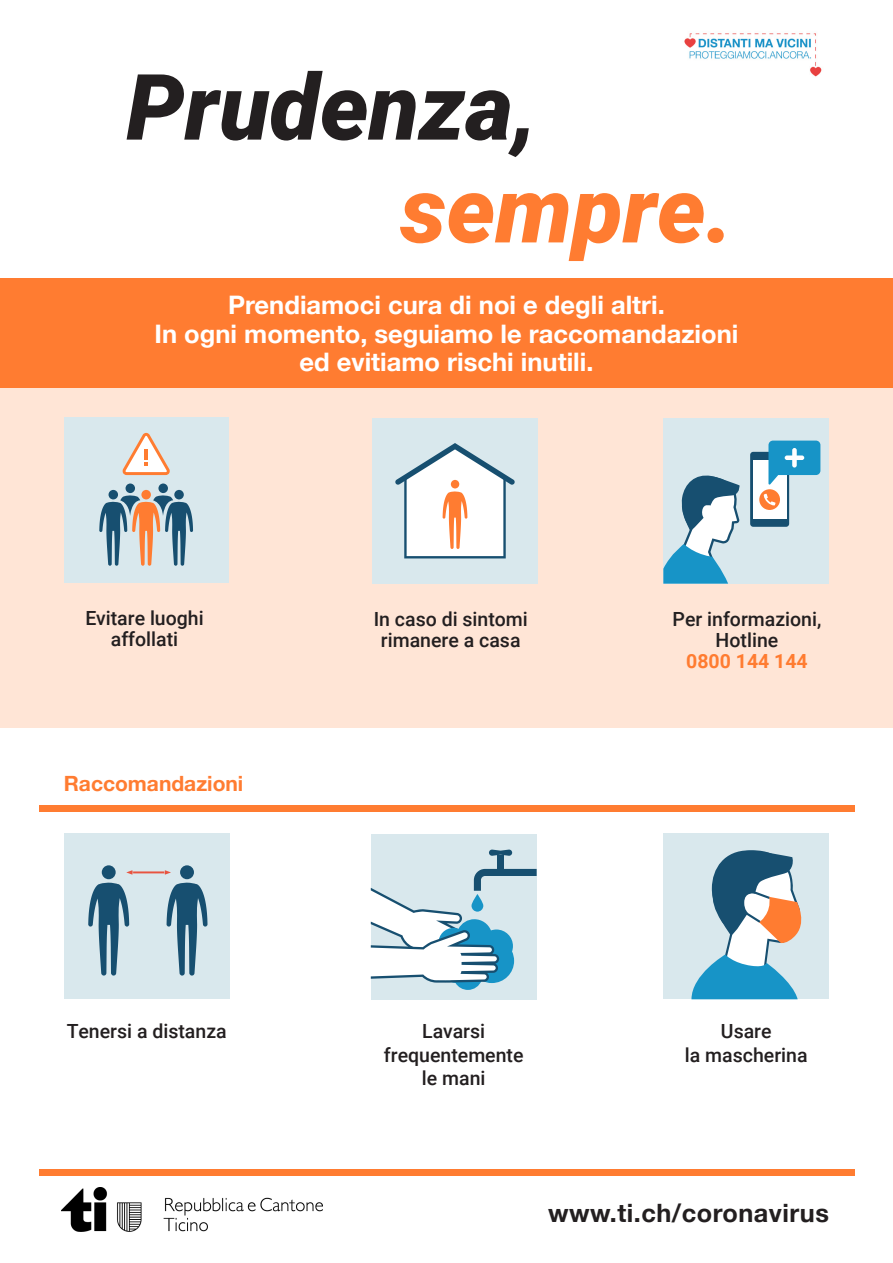
<style>
.page{position:relative;width:893px;height:1263px;background:#fff}
.page>*{position:absolute;margin:0;border:0;box-sizing:border-box;transform-origin:0 0}
.Paragrafo_base{font:italic 900 91.65px "Roboto";color:#231f20}
.Paragrafo_base-2{font:italic 900 91.65px "Roboto";color:#ff7c31}
.t1{font:700 25.5px/28.5px "Helvetica Neue";color:#fff;text-align:center}
.t2{font:700 25.2px "Helvetica Neue";letter-spacing:.02em;color:#231f20}
.t3{font:700 21px "Helvetica Neue";color:#ff7c31}
.t4{font:500 19.5px/21px "Roboto";color:#231f20;text-align:center}
.s1{font-weight:700;color:#ff7c31}
</style>
<div class="page">
<div style="left:0;top:382px;width:893px;height:346px;background:#ffe5d6"></div>
<div style="left:0;top:279px;width:893px;height:109px;background:#ff7c31"></div>
<div style="left:371px;top:834px;width:166px;height:165px;background:#d9e8ed"></div>
<div style="left:497px;top:855px;width:7px;height:17px;background:#174f70"></div>
<svg style="left:489px;top:849px;width:23px;height:7px"></svg>
<svg style="left:371px;top:869px;width:166px;height:121px"></svg>
<div style="left:663px;top:833px;width:166px;height:166px;background:#d9e8ed"></div>
<svg style="left:691px;top:850px;width:111px;height:149px"></svg>
<div style="left:39px;top:1170px;width:815px;height:6px;background:#ff7c31"></div>
<div style="left:39px;top:806px;width:815px;height:6px;background:#ff7c31"></div>
<div style="left:64px;top:833px;width:166px;height:166px;background:#d9e8ed"></div>
<svg style="left:166px;top:883px;width:42px;height:93px"></svg>
<div style="left:180px;top:865px;width:14px;height:14px;background:#174f70;border-radius:50%"></div>
<svg style="left:88px;top:883px;width:41px;height:93px"></svg>
<div style="left:102px;top:865px;width:14px;height:14px;background:#174f70;border-radius:50%"></div>
<hr style="left:133px;top:871px;width:31px;height:2px;background:#e85440">
<svg style="left:126px;top:870px;width:7px;height:5px"></svg>
<svg style="left:164px;top:870px;width:7px;height:5px"></svg>
<img style="left:62px;top:1187px;width:261px;height:44px">
<div style="left:372px;top:418px;width:166px;height:166px;background:#d9e8ed"></div>
<div style="left:663px;top:418px;width:166px;height:166px;background:#d9e8ed"></div>
<div style="left:750px;top:452px;width:39px;height:75px;background:#174f70;border-radius:3px"></div>
<div style="left:753px;top:460px;width:34px;height:58px;background:#fff"></div>
<div style="left:759px;top:489px;width:21px;height:21px;background:#ff7c31;border-radius:50%"></div>
<svg style="left:764px;top:494px;width:12px;height:11px"></svg>
<svg style="left:768px;top:441px;width:52px;height:44px"></svg>
<svg style="left:663px;top:475px;width:77px;height:109px"></svg>
<img style="left:684px;top:33px;width:138px;height:44px">
<svg style="left:395px;top:443px;width:120px;height:115px"></svg>
<div style="left:451px;top:480px;width:8px;height:8px;background:#ff7c31;border-radius:50%"></div>
<div style="left:64px;top:418px;width:165px;height:165px;background:#d9e8ed"></div>
<div style="left:109px;top:490px;width:9px;height:9px;background:#174f70;border-radius:50%"></div>
<div style="left:141px;top:490px;width:10px;height:9px;background:#ff7c31;border-radius:50%"></div>
<div style="left:174px;top:490px;width:10px;height:9px;background:#174f70;border-radius:50%"></div>
<div style="left:126px;top:483px;width:9px;height:10px;background:#174f70;border-radius:50%"></div>
<svg style="left:99px;top:495px;width:94px;height:71px"></svg>
<div style="left:158px;top:483px;width:10px;height:10px;background:#174f70;border-radius:50%"></div>
<svg style="left:122px;top:433px;width:48px;height:42px"></svg>
<hr style="left:144px;top:449px;width:4px;height:11px;background:#ff7c31">
<p class="Paragrafo_base" style="left:126px;top:43px;width:413px">Prudenza,</p>
<p class="Paragrafo_base-2" style="left:401px;top:146px;width:334px">sempre.</p>
<p class="t1" style="left:155px;top:291px;width:585px">Prendiamoci cura di noi e degli altri.<br>In ogni momento, seguiamo le raccomandazioni ed evitiamo rischi inutili.</p>
<p class="t4" style="left:85px;top:607px;width:120px">Evitare luoghi affollati</p>
<p class="t4" style="left:374px;top:608px;width:155px">In caso di sintomi rimanere a casa</p>
<p class="t4" style="left:673px;top:608px;width:150px">Per informazioni,<br>Hotline<br><span class="s1">0800 144 144</span></p>
<p class="t3" style="left:64px;top:767px;width:181px">Raccomandazioni</p>
<p class="t4" style="left:67px;top:1020px;width:162px">Tenersi a distanza</p>
<p class="t4" style="left:422px;top:1020px;width:64px">Lavarsi</p>
<p class="t4" style="left:384px;top:1043px;width:141px">frequentemente</p>
<p class="t4" style="left:422px;top:1067px;width:65px">le mani</p>
<p class="t4" style="left:721px;top:1020px;width:52px">Usare</p>
<p class="t4" style="left:685px;top:1043px;width:124px">la mascherina</p>
<p class="t2" style="left:548px;top:1193px;width:282px">www.ti.ch/coronavirus</p>
</div>
